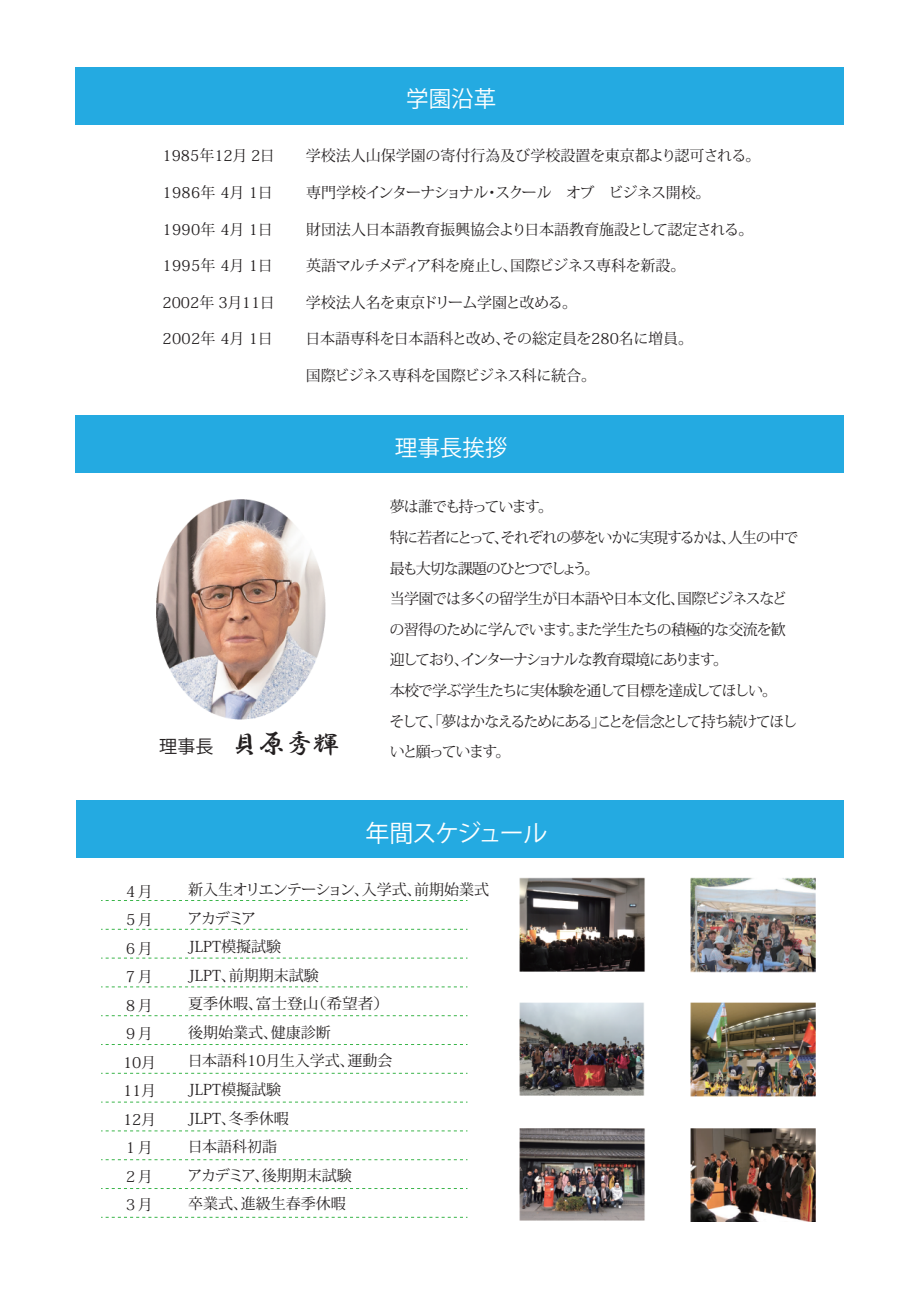
<style>
.page{position:relative;width:919px;height:1289px;background:#fff}
.page>*{position:absolute;margin:0;border:0;box-sizing:border-box;transform-origin:0 0}
.t1{font:24px "Koz Go Pro";letter-spacing:-.05em;color:#fff}
.t2{font:22.5px "Koz Go Pro";color:#fff}
.t3{font:18px "Koz Go Pro";color:#231f20}
.t4{font:15px/28.5px "Koz Min Pro";color:#231f20}
.t5{font:15px/30.6px "Koz Min Pro";letter-spacing:-.08em;color:#231f20}
.t6{font:15px "Koz Min Pro";letter-spacing:-.04em;color:#231f20}
.t7{font:15px/28.5px "Koz Min Pro";letter-spacing:-.02em;color:#231f20}
.t8{font:15px "Koz Min Pro";letter-spacing:.02em;color:#231f20}
.t9{font:15px "Koz Min Pro";letter-spacing:-.07em;color:#231f20}
.t10{font:15px "Koz Min Pro";letter-spacing:-.01em;color:#231f20}
.s1{font-family:"HGP Gyoshotai";font-size:27px}
</style>
<div class="page">
<img style="left:156px;top:499px;width:659px;height:722px">
<div style="left:76px;top:800px;width:767px;height:57px;background:#24aae1"></div>
<div style="left:75px;top:67px;width:768px;height:58px;background:#24aae1"></div>
<div style="left:75px;top:415px;width:768px;height:58px;background:#24aae1"></div>
<svg style="left:101px;top:900px;width:366px;height:1px"></svg>
<svg style="left:101px;top:928px;width:366px;height:1px"></svg>
<svg style="left:101px;top:957px;width:366px;height:1px"></svg>
<svg style="left:101px;top:986px;width:366px;height:1px"></svg>
<svg style="left:101px;top:1015px;width:366px;height:1px"></svg>
<svg style="left:101px;top:1044px;width:366px;height:1px"></svg>
<svg style="left:101px;top:1072px;width:366px;height:1px"></svg>
<svg style="left:101px;top:1101px;width:366px;height:1px"></svg>
<svg style="left:101px;top:1130px;width:366px;height:1px"></svg>
<svg style="left:101px;top:1159px;width:366px;height:1px"></svg>
<svg style="left:101px;top:1188px;width:366px;height:1px"></svg>
<svg style="left:101px;top:1216px;width:366px;height:1px"></svg>
<h2 class="t2" style="left:406px;top:84px;width:91px">学園沿革</h2>
<p class="t4" style="left:162px;top:141px;width:114px">1985年12月 2日</p>
<p class="t4" style="left:306px;top:141px;width:456px">学校法人山保学園の寄付行為及び学校設置を東京都より認可される。</p>
<p class="t8" style="left:162px;top:182px;width:112px">1986年 4月 1日</p>
<p class="t9" style="left:306px;top:182px;width:406px">専門学校インターナショナル・スクール　オブ　ビジネス開校。</p>
<p class="t8" style="left:162px;top:218px;width:112px">1990年 4月 1日</p>
<p class="t4" style="left:306px;top:214px;width:449px">財団法人日本語教育振興協会より日本語教育施設として認定される。</p>
<p class="t8" style="left:162px;top:255px;width:112px">1995年 4月 1日</p>
<p class="t6" style="left:306px;top:255px;width:381px">英語マルチメディア科を廃止し、国際ビジネス専科を新設。</p>
<p class="t4" style="left:162px;top:287px;width:114px">2002年 3月11日</p>
<p class="t7" style="left:306px;top:287px;width:273px">学校法人名を東京ドリーム学園と改める。</p>
<p class="t8" style="left:162px;top:328px;width:112px">2002年 4月 1日</p>
<p class="t10" style="left:305px;top:328px;width:389px">日本語専科を日本語科と改め、その総定員を280名に増員。</p>
<p class="t6" style="left:306px;top:365px;width:292px">国際ビジネス専科を国際ビジネス科に統合。</p>
<p class="t3" style="left:159px;top:734px;width:181px">理事長　<span class="s1">貝原秀輝</span></p>
<h2 class="t2" style="left:395px;top:433px;width:114px">理事長挨拶</h2>
<p class="t5" style="left:389px;top:491px;width:410px">夢は誰でも持っています。<br>特に若者にとって、それぞれの夢をいかに実現するかは、人生の中で最も大切な課題のひとつでしょう。<br>当学園では多くの留学生が日本語や日本文化、国際ビジネスなどの習得のために学んでいます。また学生たちの積極的な交流を歓迎しており、インターナショナルな教育環境にあります。<br>本校で学ぶ学生たちに実体験を通して目標を達成してほしい。<br>そして、「夢はかなえるためにある」ことを信念として持ち続けてほしいと願っています。</p>
<h1 class="t1" style="left:365px;top:817px;width:183px">年間スケジュール</h1>
<p class="t7" style="left:123px;top:876px;width:35px">４月<br>５月<br>６月<br>７月<br>８月<br>９月<br>10月<br>11月<br>12月<br>１月<br>２月<br>３月</p>
<p class="t4" style="left:187px;top:875px;width:303px">新入生オリエンテーション、入学式、前期始業式アカデミア<br>JLPT模擬試験<br>JLPT、前期期末試験<br>夏季休暇、富士登山（希望者）<br>後期始業式、健康診断<br>日本語科10月生入学式、運動会<br>JLPT模擬試験<br>JLPT、冬季休暇<br>日本語科初詣<br>アカデミア、後期期末試験<br>卒業式、進級生春季休暇</p>
</div>
